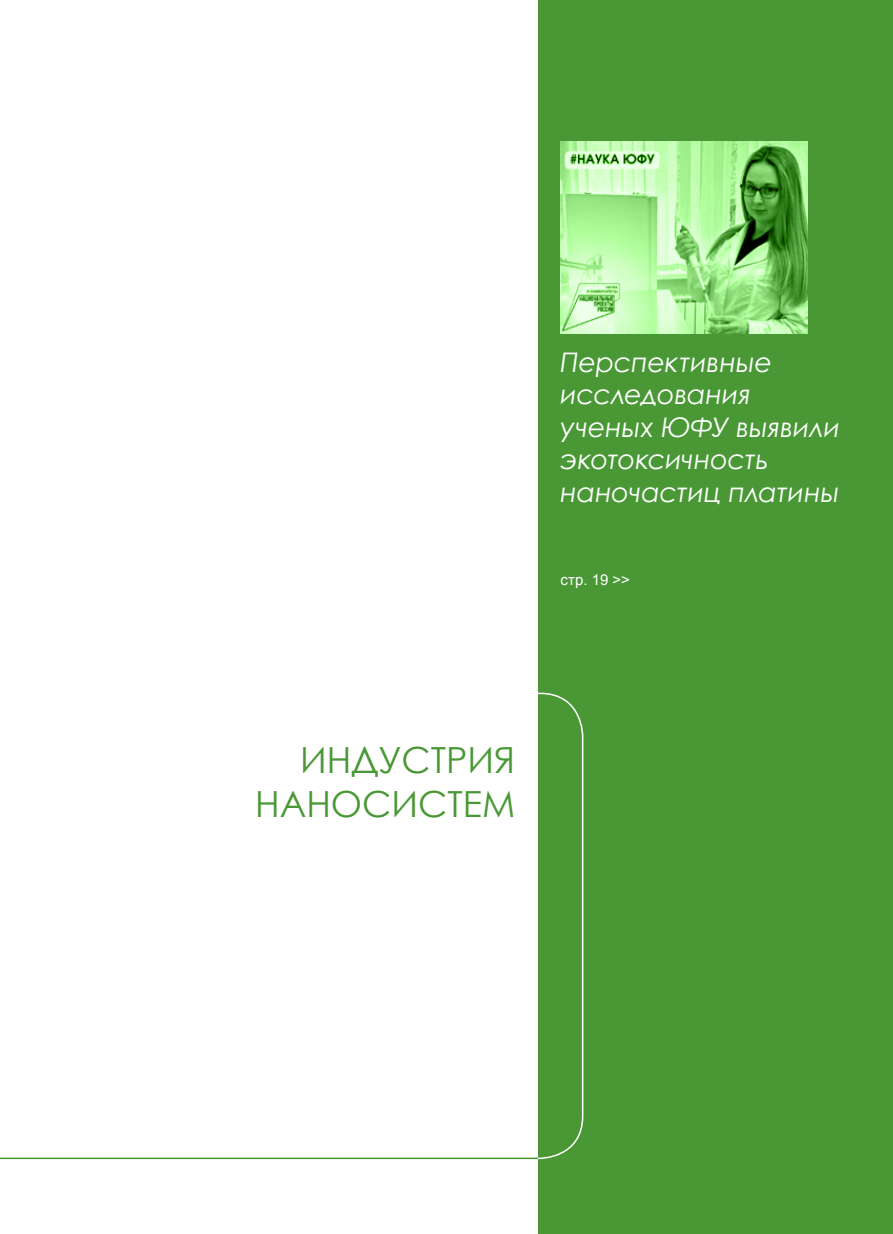
<style>
.page{position:relative;width:893px;height:1234px;background:#fff}
.page>*{position:absolute;margin:0;border:0;box-sizing:border-box;transform-origin:0 0}
.t1{font:36px/43.2px "Century Gothic";color:#499835;text-align:right}
.t2{font:italic 27px/32.4px "Century Gothic";letter-spacing:-.005em;color:#fff}
.t3{font:15px "Arial";color:#fff}
</style>
<div class="page">
<div style="left:538px;top:0;width:355px;height:1233px;background:#499835"></div>
<div style="left:106px;top:692px;width:477px;height:466px;border:2px solid #fff;border-radius:43px"></div>
<hr style="left:0;top:1157px;width:538px;height:1px;background:#499835">
<svg style="left:561px;top:141px;width:247px;height:193px;background:#9fe08e"></svg>
<p class="t2" style="left:561px;top:345px;width:281px">Перспективные исследования ученых ЮФУ выявили экотоксичность наночастиц платины</p>
<p class="t3" style="left:561px;top:569px;width:71px">стр. 19 &gt;&gt;</p>
<h1 class="t1" style="left:255px;top:738px;width:262px">ИНДУСТРИЯ<br>НАНОСИСТЕМ</h1>
</div>
